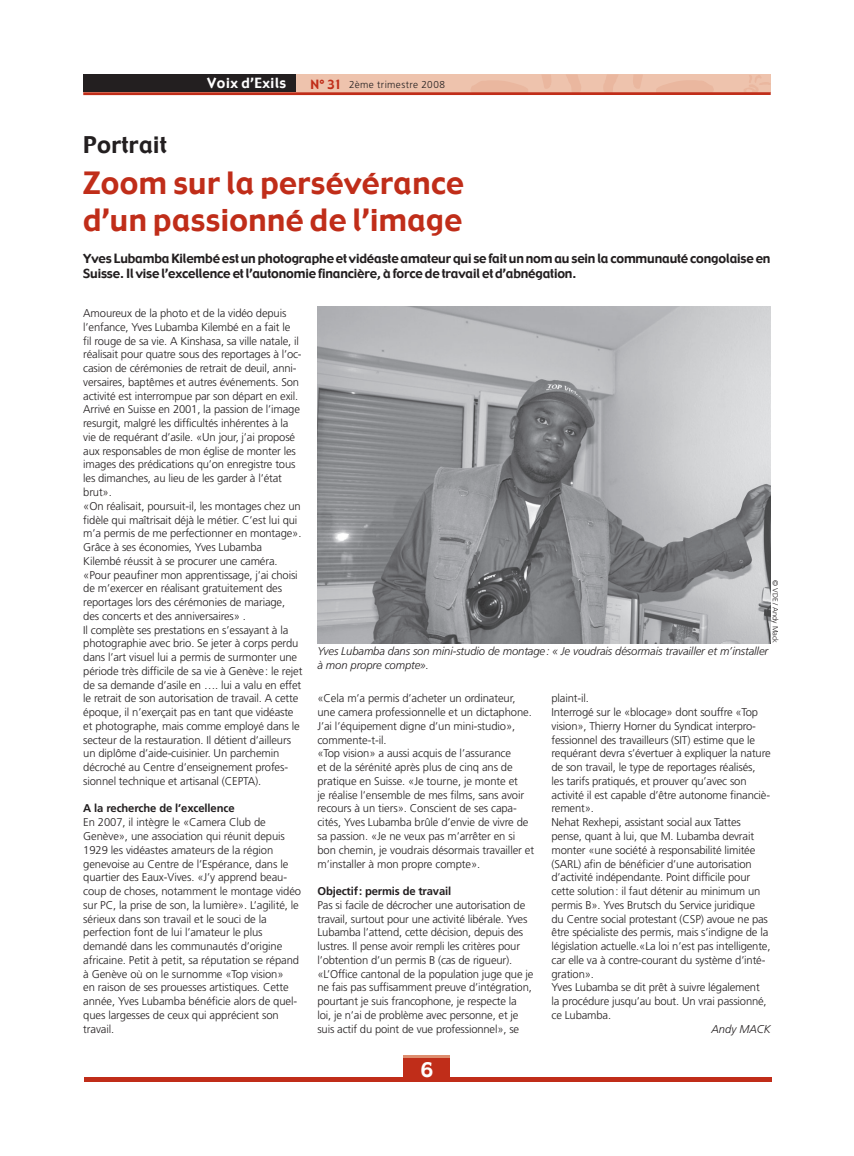
<style>
.page{position:relative;width:854px;height:1156px;background:#fff}
.page>*{position:absolute;margin:0;border:0;box-sizing:border-box;transform-origin:0 0}
.t1{font:30px/37.5px "Gadget";letter-spacing:.015em;color:#c02d19}
.t2{font:22.5px "Gadget";letter-spacing:.015em;color:#231f20}
.t3{font:20px "Gadget";color:#fff}
.t4{font:13.75px "Gadget";letter-spacing:.04em;color:#fff}
.t5{font:12.5px/15px "Gadget";letter-spacing:-.01em;color:#231f20}
.t6{font:300 11.25px/13.8px "Frutiger";letter-spacing:-.015em;color:#231f20}
.t7{font:italic 300 11.25px/13.5px "Frutiger";letter-spacing:-.01em;color:#231f20}
.t8{font:700 11.25px "Frutiger";letter-spacing:-.015em;color:#231f20}
.t9{font:300 10px "Frutiger";letter-spacing:.04em;color:#231f20}
.t10{font:300 7.5px "Frutiger";letter-spacing:-.01em;color:#231f20}
.s1{font-family:"Gadget";font-weight:400;font-size:12.5px;color:#c02d19}
</style>
<div class="page">
<div style="left:83px;top:74px;width:688px;height:18px;background:#eec3ad"></div>
<svg style="left:603px;top:75px;width:15px;height:17px"></svg>
<svg style="left:633px;top:75px;width:10px;height:14px"></svg>
<svg style="left:656px;top:80px;width:58px;height:12px"></svg>
<svg style="left:566px;top:75px;width:15px;height:17px"></svg>
<svg style="left:542px;top:75px;width:9px;height:14px"></svg>
<svg style="left:471px;top:81px;width:57px;height:11px"></svg>
<svg style="left:744px;top:75px;width:26px;height:17px"></svg>
<div style="left:83px;top:74px;width:213px;height:18px;background:#231f20"></div>
<hr style="left:83px;top:92px;width:688px;height:3px;background:#c02d19">
<div style="left:84px;top:1076px;width:687px;height:5px;background:#c02d19"></div>
<div style="left:404px;top:1055px;width:46px;height:26px;background:#c02d19"></div>
<hr style="left:404px;top:1054px;width:46px;height:3px;background:#de8e6f">
<img style="left:317px;top:306px;width:454px;height:337px">
<p class="t4" style="left:207px;top:74px;width:80px">Voix d’Exils</p>
<p class="t9" style="left:310px;top:79px;width:136px"><span class="s1">N° 31</span> 2ème trimestre 2008</p>
<h2 class="t2" style="left:83px;top:130px;width:85px">Portrait</h2>
<h1 class="t1" style="left:83px;top:165px;width:382px">Zoom sur la persévérance d’un passionné de l’image</h1>
<p class="t5" style="left:83px;top:251px;width:689px">Yves Lubamba Kilembé est un photographe et vidéaste amateur qui se fait un nom au sein la communauté congolaise en<br>Suisse. Il vise l’excellence et l’autonomie financière, à force de travail et d’abnégation.</p>
<p class="t6" style="left:83px;top:306px;width:221px">Amoureux de la photo et de la vidéo depuis l’enfance, Yves Lubamba Kilembé en a fait le<br>fil rouge de sa vie. A Kinshasa, sa ville natale, il réalisait pour quatre sous des reportages à l’oc&shy;casion de cérémonies de retrait de deuil, anni&shy;versaires, baptêmes et autres événements. Son activité est interrompue par son départ en exil.<br>Arrivé en Suisse en 2001, la passion de l’image resurgit, malgré les difficultés inhérentes à la vie de requérant d’asile. «Un jour, j’ai proposé aux responsables de mon église de monter les images des prédications qu’on enregistre tous les dimanches, au lieu de les garder à l’état brut».<br>«On réalisait, poursuit-il, les montages chez un fidèle qui maîtrisait déjà le métier. C’est lui qui m’a permis de me perfectionner en montage».<br>Grâce à ses économies, Yves Lubamba Kilembé réussit à se procurer une caméra. «Pour peaufiner mon apprentissage, j’ai choisi de m’exercer en réalisant gratuitement des reportages lors des cérémonies de mariage, des concerts et des anniversaires» .<br>Il complète ses prestations en s’essayant à la photographie avec brio. Se jeter à corps perdu dans l’art visuel lui a permis de surmonter une période très difficile de sa vie à Genève : le rejet de sa demande d’asile en …. lui a valu en effet le retrait de son autorisation de travail. A cette époque, il n’exerçait pas en tant que vidéaste et photographe, mais comme employé dans le secteur de la restauration. Il détient d’ailleurs un diplôme d’aide-cuisinier. Un parchemin décroché au Centre d’enseignement profes&shy;sionnel technique et artisanal (CEPTA).</p>
<p class="t8" style="left:83px;top:801px;width:153px">A la recherche de l’excellence</p>
<p class="t6" style="left:83px;top:815px;width:219px">En 2007, il intègre le «Camera Club de Genève», une association qui réunit depuis 1929 les vidéastes amateurs de la région genevoise au Centre de l’Espérance, dans le quartier des Eaux-Vives. «J’y apprend beau&shy;coup de choses, notamment le montage vidéo sur PC, la prise de son, la lumière». L’agilité, le sérieux dans son travail et le souci de la perfection font de lui l’amateur le plus demandé dans les communautés d’origine africaine. Petit à petit, sa réputation se répand à Genève où on le surnomme «Top vision»<br>en raison de ses prouesses artistiques. Cette année, Yves Lubamba bénéficie alors de quel&shy;ques largesses de ceux qui apprécient son travail.</p>
<p class="t10" style="left:780px;top:580px;width:64px;rotate:90deg">© VDE / Andy Mack</p>
<p class="t7" style="left:317px;top:644px;width:452px">Yves Lubamba dans son mini-studio de montage : « Je voudrais désormais travailler et m’installer à mon propre compte».</p>
<p class="t6" style="left:552px;top:691px;width:221px">plaint-il.<br>Interrogé sur le «blocage» dont souffre «Top vision», Thierry Horner du Syndicat interpro&shy;fessionnel des travailleurs (SIT) estime que le requérant devra s’évertuer à expliquer la nature de son travail, le type de reportages réalisés,<br>les tarifs pratiqués, et prouver qu’avec son activité il est capable d’être autonome financiè&shy;rement».<br>Nehat Rexhepi, assistant social aux Tattes pense, quant à lui, que M. Lubamba devrait monter «une société à responsabilité limitée (SARL) afin de bénéficier d’une autorisation d’activité indépendante. Point difficile pour cette solution : il faut détenir au minimum un permis B». Yves Brutsch du Service juridique<br>du Centre social protestant (CSP) avoue ne pas être spécialiste des permis, mais s’indigne de la législation actuelle.«La loi n’est pas intelligente, car elle va à contre-courant du système d’inté&shy;gration».<br>Yves Lubamba se dit prêt à suivre légalement<br>la procédure jusqu’au bout. Un vrai passionné, ce Lubamba.</p>
<p class="t7" style="left:711px;top:1021px;width:61px">Andy MACK</p>
<p class="t6" style="left:317px;top:691px;width:218px">«Cela m’a permis d’acheter un ordinateur, une camera professionnelle et un dictaphone.<br>J’ai l’équipement digne d’un mini-studio», commente-t-il.<br>«Top vision» a aussi acquis de l’assurance<br>et de la sérénité après plus de cinq ans de pratique en Suisse. «Je tourne, je monte et<br>je réalise l’ensemble de mes films, sans avoir recours à un tiers». Conscient de ses capa&shy;cités, Yves Lubamba brûle d’envie de vivre de sa passion. «Je ne veux pas m’arrêter en si bon chemin, je voudrais désormais travailler et m’installer à mon propre compte».</p>
<p class="t8" style="left:317px;top:884px;width:135px">Objectif : permis de travail</p>
<p class="t6" style="left:317px;top:897px;width:217px">Pas si facile de décrocher une autorisation de travail, surtout pour une activité libérale. Yves Lubamba l’attend, cette décision, depuis des lustres. Il pense avoir rempli les critères pour l’obtention d’un permis B (cas de rigueur). «L’Office cantonal de la population juge que je ne fais pas suffisamment preuve d’intégration, pourtant je suis francophone, je respecte la loi, je n’ai de problème avec personne, et je suis actif du point de vue professionnel», se</p>
<h3 class="t3" style="left:421px;top:1056px;width:14px">6</h3>
</div>
